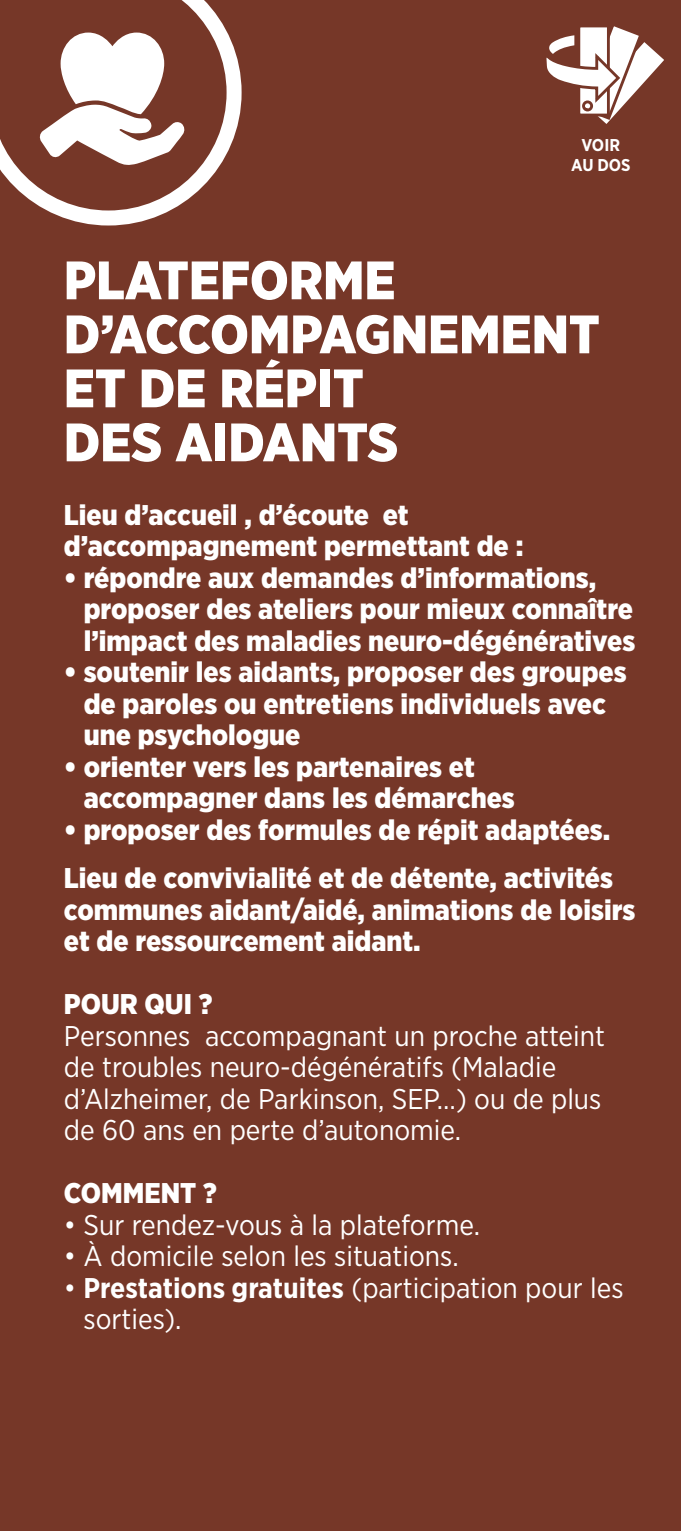
<style>
.page{position:relative;width:681px;height:1531px;background:#fff}
.page>*{position:absolute;margin:0;border:0;box-sizing:border-box;transform-origin:0 0}
.t1{font:900 54px/54px "Gotham Narrow";color:#fff}
.t2{font:900 28.5px/31.5px "Gotham Narrow";color:#fff}
.t3{font:28.5px/31.5px "Gotham Narrow";color:#fff}
.t4{font:700 17.1px/20.4px "Gotham Narrow";color:#fff;text-align:center}
.s1{font-weight:700}
</style>
<div class="page">
<div style="left:0;top:0;width:680px;height:1531px;background:#763728"></div>
<svg style="left:0;top:0;width:241px;height:225px"></svg>
<svg style="left:546px;top:26px;width:118px;height:98px"></svg>
<svg style="left:0;top:0;width:185px;height:165px"></svg>
<p class="t4" style="left:571px;top:134px;width:61px">VOIR<br>AU DOS</p>
<h1 class="t1" style="left:64px;top:253px;width:537px">PLATEFORME<br>D’ACCOMPAGNEMENT<br>ET DE RÉPIT<br>DES AIDANTS</h1>
<p class="t2" style="left:64px;top:498px;width:461px">Lieu d’accueil , d’écoute et d’accompagnement permettant de :</p>
<p class="t2" style="left:84px;top:561px;width:553px;text-indent:-20px">• répondre aux demandes d’informations, proposer des ateliers pour mieux connaître l’impact des maladies neuro-dégénératives</p>
<p class="t2" style="left:84px;top:656px;width:544px;text-indent:-20px">• soutenir les aidants, proposer des groupes de paroles ou entretiens individuels avec une psychologue</p>
<p class="t2" style="left:84px;top:750px;width:432px;text-indent:-20px">• orienter vers les partenaires et accompagner dans les démarches</p>
<p class="t2" style="left:64px;top:805px;width:550px;line-height:48.6px">• proposer des formules de répit adaptées.<br>Lieu de convivialité et de détente, activités</p>
<p class="t2" style="left:64px;top:893px;width:572px">communes aidant/aidé, animations de loisirs et de ressourcement aidant.</p>
<p class="t2" style="left:64px;top:988px;width:150px">POUR QUI ?</p>
<p class="t3" style="left:64px;top:1019px;width:542px">Personnes accompagnant un proche atteint de troubles neuro-dégénératifs (Maladie d’Alzheimer, de Parkinson, SEP…) ou de plus de 60 ans en perte d’autonomie.</p>
<p class="t2" style="left:64px;top:1177px;width:154px">COMMENT ?</p>
<p class="t3" style="left:64px;top:1208px;width:417px">• Sur rendez-vous à la plateforme.</p>
<p class="t3" style="left:64px;top:1240px;width:396px">• À domicile selon les situations.</p>
<p class="t3" style="left:83px;top:1271px;width:541px;text-indent:-20px">• <span class="s1">Prestations gratuites</span> (participation pour les sorties).</p>
</div>
